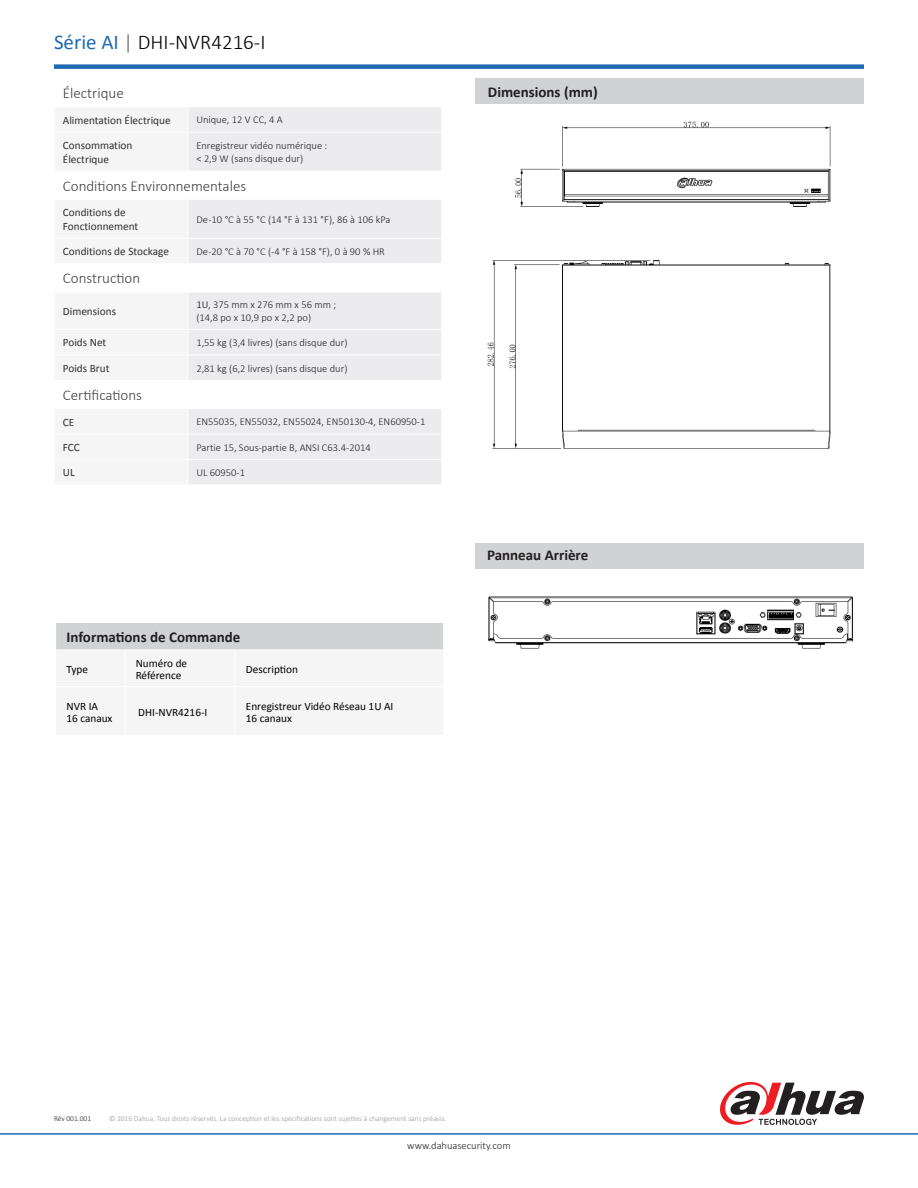
<style>
.page{position:relative;width:918px;height:1188px;background:#fff}
.page>*{position:absolute;margin:0;border:0;box-sizing:border-box;transform-origin:0 0}
.t1{font:300 21px "Calibri";color:#000}
.t2{font:300 15px "Calibri";color:#3e3e3f}
.t3{font:700 15px "Calibri";color:#231f20}
.t4{font:11.25px/13.5px "Calibri";color:#312f30}
.t5{font:11.25px/12px "Calibri";color:#000}
.t6{font:300 10.5px/12.6px "Calibri";color:#231f20}
.t7{font:300 7.5px "Calibri";color:#939598}
.t8{font:300 7.5px "Calibri";color:#231f20}
.s1{font-weight:400;color:#1e69b4}
.s2{color:#636366}
.s3{color:#000}
</style>
<div class="page">
<hr style="left:0;top:1133px;width:918px;height:2px;background:#1e69b4">
<div style="left:54px;top:64px;width:810px;height:5px;background:#1e69b4"></div>
<div style="left:56px;top:623px;width:388px;height:27px;background:#d1d2d4"></div>
<svg style="left:720px;top:1082px;width:144px;height:43px"></svg>
<div style="left:476px;top:78px;width:388px;height:26px;background:#d1d2d4"></div>
<div style="left:476px;top:543px;width:388px;height:25px;background:#d1d2d4"></div>
<svg style="left:189px;top:107px;width:252px;height:352px;fill:#ececee"></svg>
<div style="left:54px;top:460px;width:134px;height:25px;background:#f5f5f6"></div>
<div style="left:188px;top:460px;width:254px;height:25px;background:#ececee"></div>
<svg style="left:188px;top:107px;width:1px;height:24px"></svg>
<hr style="left:188px;top:132px;width:254px;height:1px;background:#fff">
<hr style="left:188px;top:171px;width:254px;height:1px;background:#fff">
<hr style="left:188px;top:199px;width:254px;height:1px;background:#fff">
<hr style="left:188px;top:238px;width:254px;height:1px;background:#fff">
<svg style="left:188px;top:239px;width:1px;height:24px"></svg>
<hr style="left:188px;top:263px;width:254px;height:1px;background:#fff">
<hr style="left:188px;top:292px;width:254px;height:1px;background:#fff">
<hr style="left:188px;top:329px;width:254px;height:1px;background:#fff">
<hr style="left:188px;top:355px;width:254px;height:1px;background:#fff">
<svg style="left:188px;top:330px;width:1px;height:50px"></svg>
<hr style="left:188px;top:380px;width:254px;height:1px;background:#fff">
<hr style="left:188px;top:408px;width:254px;height:1px;background:#fff">
<hr style="left:188px;top:434px;width:254px;height:1px;background:#fff">
<svg style="left:188px;top:409px;width:1px;height:76px"></svg>
<svg style="left:441px;top:460px;width:1px;height:25px"></svg>
<img style="left:487px;top:121px;width:344px;height:328px">
<img style="left:488px;top:596px;width:365px;height:53px">
<p class="t1" style="left:54px;top:29px;width:213px"><span class="s1">Série AI</span> <span class="s2">|</span> DHI-NVR4216-I</p>
<p class="t2" style="left:63px;top:84px;width:62px">Électrique</p>
<p class="t4" style="left:63px;top:113px;width:109px">Alimentation Électrique</p>
<p class="t6" style="left:196px;top:113px;width:88px">Unique, 12 V CC, 4 A</p>
<p class="t4" style="left:63px;top:139px;width:71px">Consommation<br>Électrique</p>
<p class="t6" style="left:196px;top:139px;width:133px">Enregistreur vidéo numérique : &lt; 2,9 W (sans disque dur)</p>
<p class="t2" style="left:63px;top:177px;width:185px">Conditions Environnementales</p>
<p class="t4" style="left:63px;top:206px;width:77px">Conditions de<br>Fonctionnement</p>
<p class="t6" style="left:196px;top:213px;width:196px">De -10 °C à 55 °C (14 °F à 131 °F), 86 à 106 kPa</p>
<p class="t4" style="left:63px;top:245px;width:108px">Conditions de Stockage</p>
<p class="t6" style="left:196px;top:245px;width:190px">De -20 °C à 70 °C (-4 °F à 158 °F), 0 à 90 % HR</p>
<p class="t2" style="left:63px;top:269px;width:79px">Construction</p>
<p class="t4" style="left:63px;top:305px;width:55px">Dimensions</p>
<p class="t6" style="left:196px;top:298px;width:141px"><span class="s3">1U</span>, 375 mm x 276 mm x 56 mm ;</p>
<p class="t6" style="left:196px;top:311px;width:116px">(14,8 po x 10,9 po x 2,2 po)</p>
<p class="t4" style="left:63px;top:336px;width:45px">Poids Net</p>
<p class="t6" style="left:196px;top:336px;width:153px">1,55 kg (3,4 livres) (sans disque dur)</p>
<p class="t4" style="left:63px;top:361px;width:48px">Poids Brut</p>
<p class="t6" style="left:196px;top:362px;width:153px">2,81 kg (6,2 livres) (sans disque dur)</p>
<p class="t2" style="left:63px;top:386px;width:81px">Certifications</p>
<p class="t4" style="left:63px;top:415px;width:13px">CE</p>
<p class="t6" style="left:196px;top:415px;width:231px">EN55035, EN55032, EN55024, EN50130-4, EN60950-1</p>
<p class="t4" style="left:63px;top:441px;width:19px">FCC</p>
<p class="t6" style="left:196px;top:441px;width:176px">Partie 15, Sous-partie B, ANSI C63.4-2014</p>
<p class="t4" style="left:63px;top:466px;width:13px">UL</p>
<p class="t6" style="left:196px;top:466px;width:50px">UL 60950-1</p>
<p class="t3" style="left:66px;top:628px;width:176px">Informations de Commande</p>
<p class="t5" style="left:66px;top:663px;width:23px">Type</p>
<p class="t5" style="left:136px;top:657px;width:53px">Numéro de<br>Référence</p>
<p class="t5" style="left:246px;top:663px;width:54px">Description</p>
<p class="t5" style="left:66px;top:700px;width:48px">NVR IA<br>16 canaux</p>
<p class="t5" style="left:138px;top:706px;width:71px">DHI-NVR4216-I</p>
<p class="t5" style="left:246px;top:700px;width:149px">Enregistreur Vidéo Réseau 1U AI<br>16 canaux</p>
<p class="t3" style="left:488px;top:83px;width:111px">Dimensions (mm)</p>
<p class="t3" style="left:487px;top:546px;width:103px">Panneau Arrière</p>
<p class="t8" style="left:54px;top:1113px;width:39px">Rév 001.001</p>
<p class="t7" style="left:109px;top:1113px;width:339px">© 2016 Dahua. Tous droits réservés. La conception et les spécifications sont sujettes à changement sans préavis.</p>
<p class="t6" style="left:407px;top:1139px;width:105px">www.dahuasecurity.com</p>
</div>
